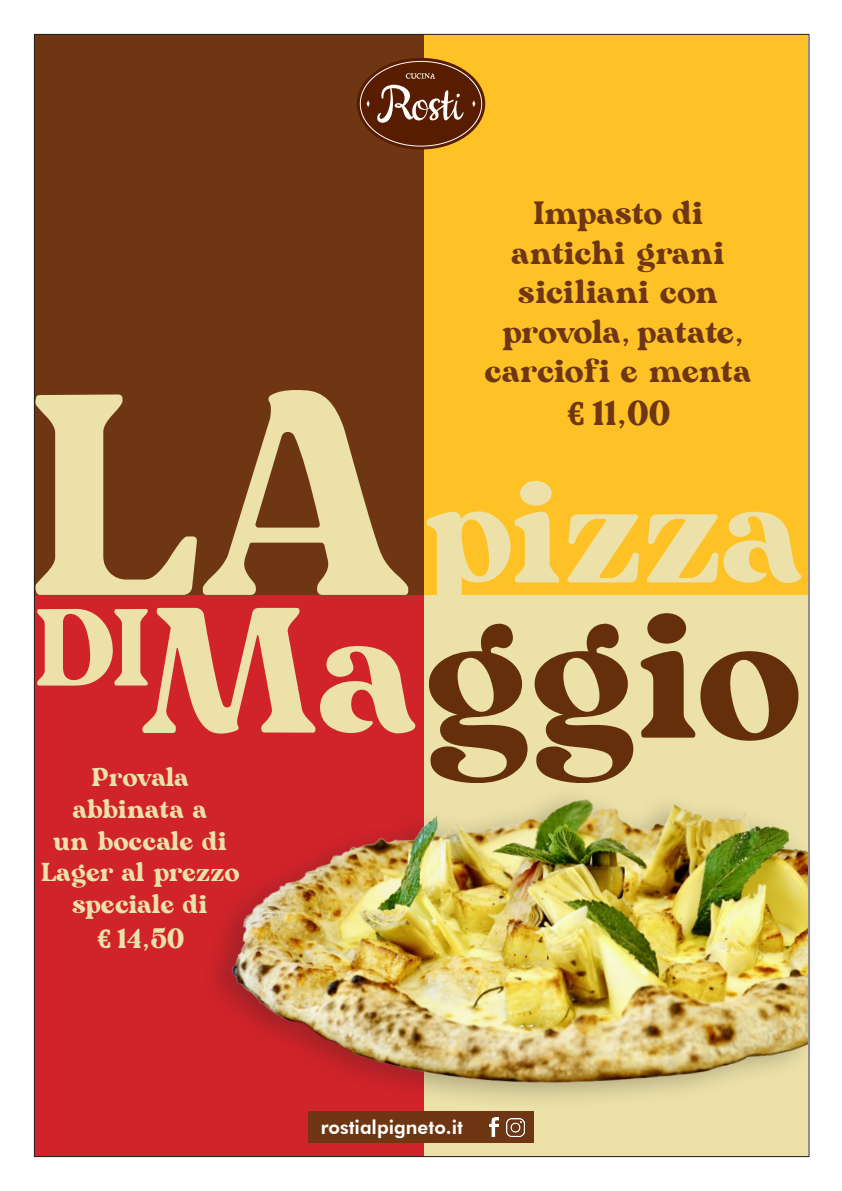
<style>
.page{position:relative;width:842px;height:1191px;background:#fff}
.page>*{position:absolute;margin:0;border:0;box-sizing:border-box;transform-origin:0 0}
.t1{font:295.1px "Mogena";color:#ece1a8}
.t2{font:184.3px "Mogena";color:#6e3612}
.t3{font:150.4px "Mogena";color:#ece1a8}
.t4{font:112.8px "Mogena";color:#ece1a8}
.t5{font:35.7px "Mogena";color:#6e3612}
.t6{font:32.9px/39.4px "Mogena";color:#6e3612;text-align:center}
.t7{font:28.7px "Mogena";color:#ece1a8}
.t8{font:26.5px/31.8px "Mogena";color:#ece1a8;text-align:center}
.t9{font:800 19px "Futura BT";color:#fff}
.s1{font-family:"Absara TF";font-weight:700;font-size:33.5px}
.s2{color:#ece1a8}
.s3{font-family:"Absara TF";font-weight:700;font-size:27px}
</style>
<div class="page">
<div style="left:34px;top:34px;width:391px;height:561px;background:#6e3612"></div>
<div style="left:34px;top:595px;width:391px;height:562px;background:#d1232a"></div>
<div style="left:425px;top:34px;width:383px;height:561px;background:#fec226"></div>
<div style="left:425px;top:595px;width:383px;height:562px;background:#ece1a8"></div>
<img style="left:215px;top:765px;width:592px;height:346px">
<div style="left:357px;top:58px;width:128px;height:91px;background:#581c00;border-radius:50%"></div>
<svg style="left:360px;top:61px;width:122px;height:86px"></svg>
<div style="left:308px;top:1111px;width:226px;height:31px;background:#6e3612"></div>
<img style="left:489px;top:1117px;width:10px;height:19px">
<img style="left:507px;top:1118px;width:18px;height:18px">
<p class="t6" style="left:513px;top:197px;width:214px">Impasto di antichi grani siciliani con</p>
<p class="t6" style="left:486px;top:315px;width:268px">provola, patate, carciofi e menta</p>
<p class="t5" style="left:567px;top:399px;width:106px"><span class="s1">€</span> 11,00</p>
<p class="t1" style="left:35px;top:385px;width:384px">LA</p>
<p class="t3" style="left:429px;top:475px;width:382px">pizza</p>
<p class="t2" style="left:142px;top:606px;width:665px"><span class="s2">Ma</span>ggio</p>
<p class="t4" style="left:37px;top:605px;width:118px">DI</p>
<p class="t8" style="left:42px;top:764px;width:200px">Provala abbinata a<br>un boccale di<br>Lager al prezzo speciale di</p>
<p class="t7" style="left:97px;top:927px;width:90px"><span class="s3">€</span> 14, 50</p>
<p class="t9" style="left:321px;top:1116px;width:144px">rostialpigneto.it</p>
</div>
